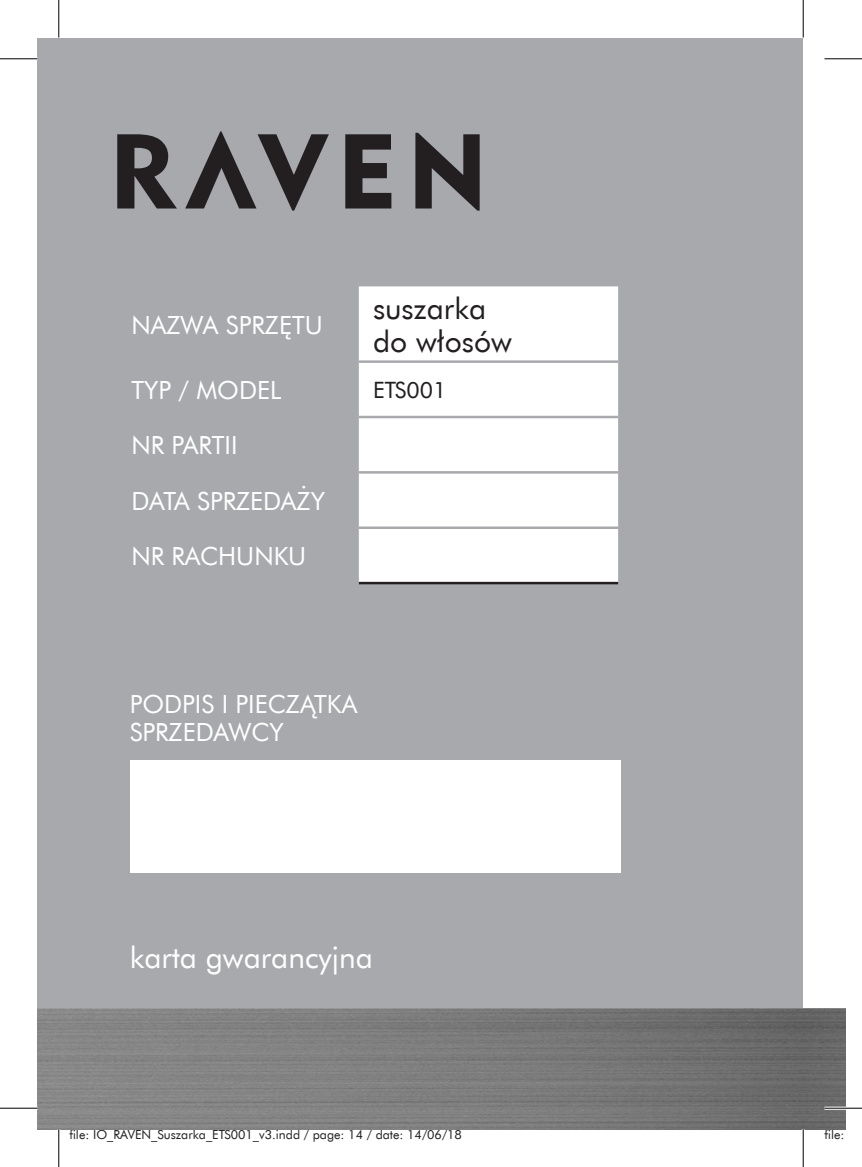
<style>
.page{position:relative;width:862px;height:1167px;background:#fff}
.page>*{position:absolute;margin:0;border:0;box-sizing:border-box;transform-origin:0 0}
.t1{font:30px "Futura EU";color:#fff}
.t2{font:30px/32.5px "Futura EU";color:#231f20}
.t3{font:25px/27.5px "Futura EU";color:#fff}
.t4{font:22.5px "Futura EU";color:#231f20}
.t5{font:12.5px "Futura EU";color:#231f20}
</style>
<div class="page">
<div style="left:38px;top:38px;width:765px;height:1091px;background:#a8a9ad"></div>
<svg style="left:117px;top:134px;width:60px;height:74px"></svg>
<svg style="left:415px;top:133px;width:64px;height:77px"></svg>
<svg style="left:185px;top:131px;width:144px;height:79px"></svg>
<svg style="left:345px;top:134px;width:46px;height:74px"></svg>
<div style="left:359px;top:286px;width:259px;height:296px;background:#fff"></div>
<hr style="left:359px;top:360px;width:259px;height:3px;background:#a8a9ad">
<hr style="left:359px;top:416px;width:259px;height:2px;background:#a8a9ad">
<hr style="left:359px;top:471px;width:259px;height:2px;background:#a8a9ad">
<hr style="left:359px;top:526px;width:259px;height:3px;background:#a8a9ad">
<hr style="left:359px;top:582px;width:259px;height:2px;background:#231f20">
<div style="left:130px;top:760px;width:490px;height:112px;background:#fff"></div>
<img style="left:38px;top:1008px;width:807px;height:121px">
<hr style="left:824px;top:1106px;width:38px;height:3px;background:#fff">
<hr style="left:0;top:58px;width:38px;height:1px;background:#000">
<hr style="left:824px;top:58px;width:38px;height:1px;background:#000">
<hr style="left:0;top:1107px;width:38px;height:1px;background:#000">
<hr style="left:824px;top:1107px;width:38px;height:1px;background:#000">
<hr style="left:58px;top:0;width:1px;height:37px;background:#000">
<hr style="left:58px;top:1129px;width:1px;height:37px;background:#000">
<hr style="left:802px;top:0;width:1px;height:37px;background:#000">
<hr style="left:802px;top:1129px;width:1px;height:37px;background:#000">
<p class="t3" style="left:131px;top:311px;width:193px">NAZWA SPRZĘTU</p>
<p class="t2" style="left:373px;top:293px;width:140px">suszarka do włosów</p>
<p class="t3" style="left:131px;top:377px;width:152px">TYP / MODEL</p>
<p class="t4" style="left:373px;top:376px;width:75px">ETS001</p>
<p class="t3" style="left:131px;top:432px;width:108px">NR PARTII</p>
<p class="t3" style="left:131px;top:487px;width:195px">DATA SPRZEDAŻY</p>
<p class="t3" style="left:131px;top:543px;width:176px">NR RACHUNKU</p>
<p class="t3" style="left:130px;top:691px;width:229px">PODPIS I PIECZĄTKA<br>SPRZEDAWCY</p>
<p class="t1" style="left:130px;top:938px;width:245px">karta gwarancyjna</p>
<p class="t5" style="left:69px;top:1126px;width:394px">file: IO_RAVEN_Suszarka_ETS001_v3.indd / page: 14 / date: 14/06/18</p>
<p class="t5" style="left:824px;top:1126px;width:39px">file: IO</p>
</div>
